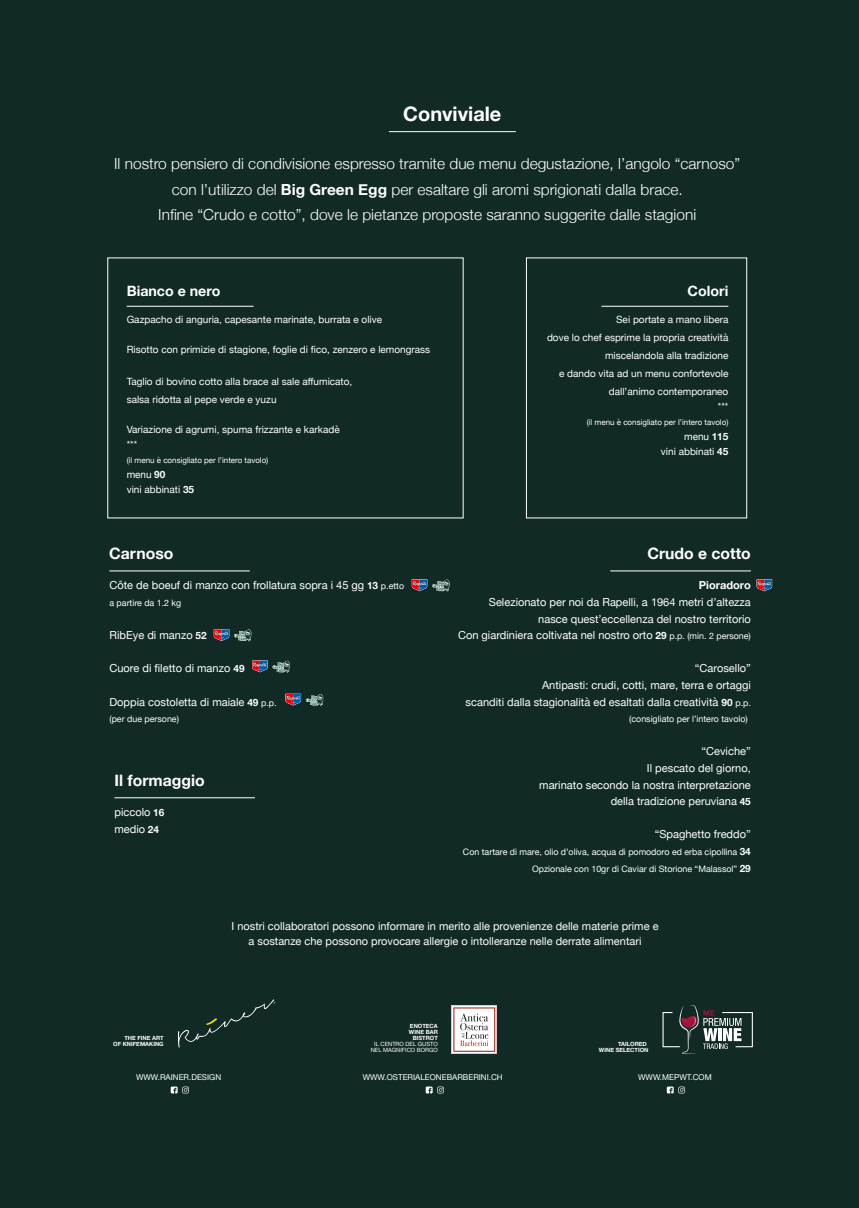
<style>
.page{position:relative;width:859px;height:1208px;background:#112a26}
.page>*{position:absolute;margin:0;border:0;box-sizing:border-box;transform-origin:0 0}
.t1{font:700 20px "Helvetica Neue";color:#fff}
.t2{font:700 15.7px "Helvetica Neue";color:#fff}
.t3{font:300 15.3px/25.4px "Helvetica Neue";color:#fff;text-align:center}
.t4{font:700 14.2px "Helvetica Neue";color:#fff}
.t5{font:11.1px/16.6px "Helvetica Neue";color:#fff;text-align:right}
.t6{font:700 11.1px "Helvetica Neue";color:#fff}
.t7{font:11px/15px "Helvetica Neue";color:#fff;text-align:center}
.t8{font:10px/18px "Helvetica Neue";color:#fff}
.t9{font:8.9px/16.6px "Helvetica Neue";color:#fff;text-align:right}
.t10{font:8.1px "Helvetica Neue";color:#fff}
.t11{font:8px "Helvetica Neue";color:#fff}
.t12{font:700 5.8px/6.1px "Helvetica Neue";color:#fff;text-align:right}
.t13{font:5.8px/6.1px "Helvetica Neue";color:#fff;text-align:right}
.s1{font-weight:700}
.s2{font-weight:700;font-size:10px}
.s3{font-size:8.9px}
</style>
<div class="page">
<hr style="left:389px;top:131px;width:127px;height:1px;background:#fff">
<hr style="left:601px;top:306px;width:127px;height:1px;background:#fff">
<div style="left:526px;top:258px;width:221px;height:260px;border:1px solid #fff"></div>
<hr style="left:127px;top:306px;width:127px;height:1px;background:#fff">
<hr style="left:114px;top:797px;width:141px;height:1px;background:#fff">
<hr style="left:610px;top:570px;width:141px;height:1px;background:#fff">
<svg style="left:756px;top:579px;width:16px;height:12px"></svg>
<hr style="left:109px;top:570px;width:141px;height:1px;background:#fff">
<svg style="left:412px;top:579px;width:38px;height:12px"></svg>
<svg style="left:214px;top:629px;width:37px;height:12px"></svg>
<svg style="left:252px;top:660px;width:38px;height:12px"></svg>
<svg style="left:285px;top:693px;width:38px;height:13px"></svg>
<svg style="left:171px;top:1086px;width:18px;height:7px"></svg>
<svg style="left:178px;top:999px;width:97px;height:48px"></svg>
<svg style="left:662px;top:1005px;width:91px;height:48px"></svg>
<svg style="left:667px;top:1086px;width:18px;height:7px"></svg>
<svg style="left:426px;top:1086px;width:18px;height:7px"></svg>
<svg style="left:452px;top:1005px;width:45px;height:48px;background:#e5d7d6"></svg>
<h1 class="t1" style="left:403px;top:98px;width:100px">Conviviale</h1>
<p class="t3" style="left:114px;top:150px;width:628px">Il nostro pensiero di condivisione espresso tramite due menu degustazione, l’angolo “carnoso” con l’utilizzo del <span class="s1">Big Green Egg</span> per esaltare gli aromi sprigionati dalla brace.<br>Infine “Crudo e cotto”, dove le pietanze proposte saranno suggerite dalle stagioni</p>
<p class="t4" style="left:127px;top:279px;width:95px">Bianco e nero</p>
<p class="t8" style="left:127px;top:311px;width:257px">Gazpacho di anguria, capesante marinate, burrata e olive</p>
<p class="t8" style="left:127px;top:341px;width:305px">Risotto con primizie di stagione, foglie di fico, zenzero e lemongrass</p>
<p class="t8" style="left:127px;top:373px;width:227px">Taglio di bovino cotto alla brace al sale affumicato, salsa ridotta al pepe verde e yuzu</p>
<p class="t8" style="left:127px;top:422px;width:214px;line-height:15px">Variazione di agrumi, spuma frizzante e karkadè ***</p>
<p class="t11" style="left:127px;top:454px;width:143px">(il menu è consigliato per l’intero tavolo)</p>
<p class="t8" style="left:127px;top:467px;width:69px;line-height:15px">menu <span class="s1">90<br></span>vini abbinati <span class="s1">35</span></p>
<h2 class="t2" style="left:109px;top:541px;width:66px">Carnoso</h2>
<p class="t5" style="left:109px;top:578px;width:296px">Côte de boeuf di manzo con frollatura sopra i 45 gg <span class="s2">13</span> <span class="s3">p.etto</span></p>
<p class="t9" style="left:109px;top:595px;width:73px">a partire da 1.2 kg</p>
<p class="t5" style="left:109px;top:627px;width:99px">RibEye di manzo <span class="s2">52</span></p>
<p class="t5" style="left:109px;top:661px;width:137px">Cuore di filetto di manzo <span class="s2">49</span></p>
<p class="t5" style="left:109px;top:694px;width:169px">Doppia costoletta di maiale <span class="s2">49</span> <span class="s3">p.p.</span></p>
<p class="t9" style="left:109px;top:711px;width:71px">(per due persone)</p>
<h2 class="t2" style="left:114px;top:768px;width:92px">Il formaggio</h2>
<p class="t5" style="left:114px;top:804px;width:51px;text-align:left">piccolo <span class="s2">16 </span>medio <span class="s2">24</span></p>
<p class="t4" style="left:688px;top:279px;width:42px">Colori</p>
<p class="t8" style="left:547px;top:311px;width:183px;text-align:right">Sei portate a mano libera<br>dove lo chef esprime la propria creatività miscelandola alla tradizione<br>e dando vita ad un menu confortevole dall’animo contemporaneo</p>
<p class="t8" style="left:718px;top:398px;width:12px">***</p>
<p class="t11" style="left:587px;top:416px;width:143px">(il menu è consigliato per l’intero tavolo)</p>
<p class="t8" style="left:661px;top:429px;width:69px;line-height:15px;text-align:right">menu <span class="s1">115<br></span>vini abbinati <span class="s1">45</span></p>
<h2 class="t2" style="left:647px;top:541px;width:105px">Crudo e cotto</h2>
<p class="t6" style="left:699px;top:576px;width:54px">Pioradoro</p>
<p class="t5" style="left:458px;top:594px;width:294px">Selezionato per noi da Rapelli, a 1964 metri d’altezza nasce quest’eccellenza del nostro territorio<br>Con giardiniera coltivata nel nostro orto <span class="s2">29</span> <span class="s3">p.p. (min. 2 persone)</span></p>
<p class="t5" style="left:466px;top:661px;width:287px">“Carosello”<br>Antipasti: crudi, cotti, mare, terra e ortaggi<br>scanditi dalla stagionalità ed esaltati dalla creatività <span class="s2">90</span> <span class="s3">p.p.</span></p>
<p class="t9" style="left:629px;top:711px;width:120px">(consigliato per l’intero tavolo)</p>
<p class="t5" style="left:539px;top:744px;width:213px">“Ceviche”<br>Il pescato del giorno,<br>marinato secondo la nostra interpretazione della tradizione peruviana <span class="s2">45</span></p>
<p class="t5" style="left:655px;top:827px;width:98px">“Spaghetto freddo”</p>
<p class="t9" style="left:463px;top:844px;width:289px">Con tartare di mare, olio d’oliva, acqua di pomodoro ed erba cipollina <span class="s2">34<br></span>Opzionale con 10gr di Caviar di Storione “Malassol” <span class="s2">29</span></p>
<p class="t7" style="left:231px;top:918px;width:429px">I nostri collaboratori possono informare in merito alle provenienze delle materie prime e a sostanze che possono provocare allergie o intolleranze nelle derrate alimentari</p>
<p class="t12" style="left:113px;top:1035px;width:52px">THE FINE ART<br>OF KNIFEMAKING</p>
<p class="t10" style="left:136px;top:1071px;width:87px">WWW.RAINER.DESIGN</p>
<p class="t12" style="left:409px;top:1023px;width:30px">ENOTECA<br>WINE BAR<br>BISTROT</p>
<p class="t13" style="left:371px;top:1041px;width:69px">IL CENTRO DEL GUSTO<br>NEL MAGNIFICO BORGO</p>
<p class="t12" style="left:599px;top:1041px;width:51px">TAILORED<br>WINE SELECTION</p>
<p class="t10" style="left:363px;top:1071px;width:142px">WWW.OSTERIALEONEBARBERINI.CH</p>
<p class="t10" style="left:638px;top:1071px;width:75px">WWW.MEPWT.COM</p>
</div>
